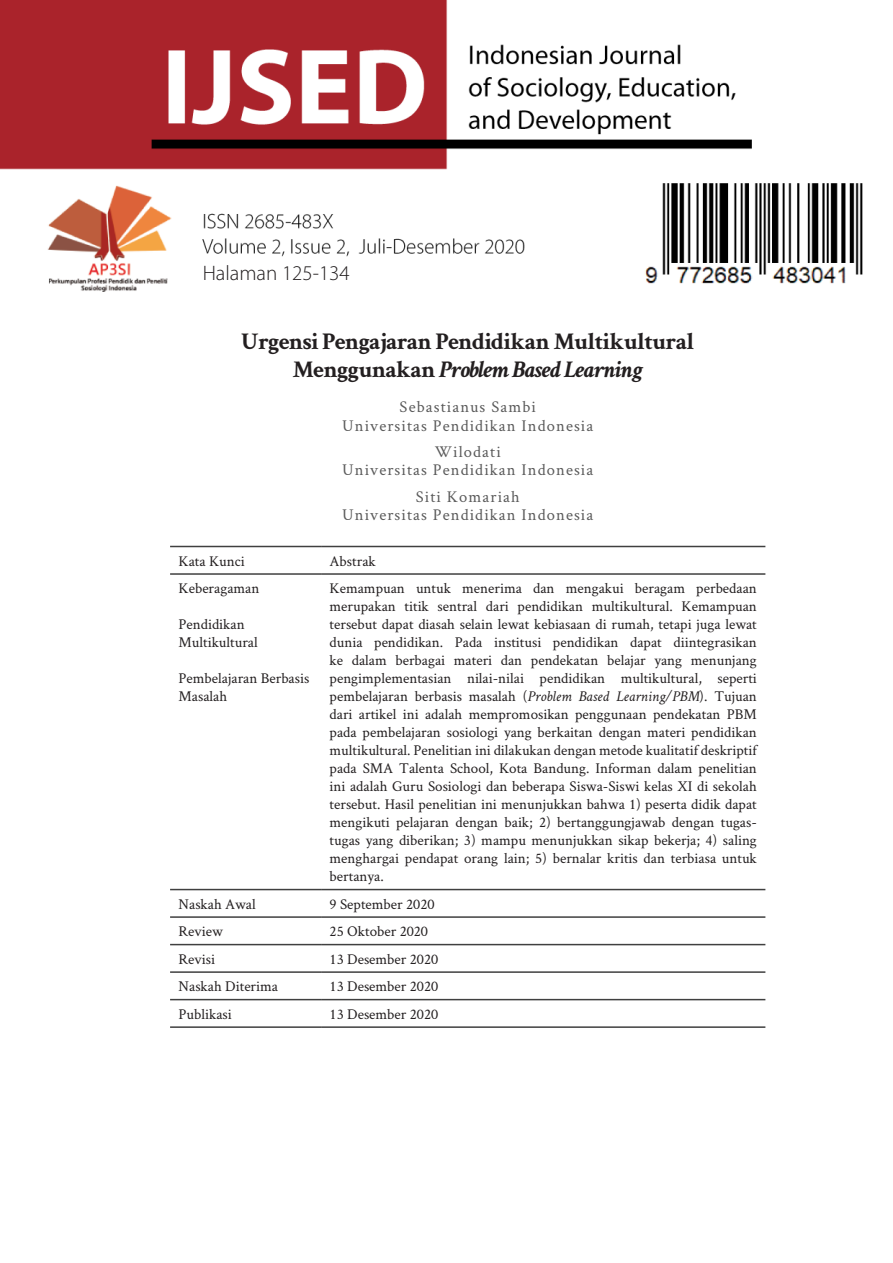
<style>
.page{position:relative;width:893px;height:1263px;background:#fff}
.page>*{position:absolute;margin:0;border:0;box-sizing:border-box;transform-origin:0 0}
.t1{font:700 24px/28.8px "Crimson Text";letter-spacing:-.03em;color:#231f20;text-align:center}
.t2{font:300 21px "Myriad Pro";color:#231f20}
.Subtitle{font:16.5px/18.1px "Crimson Text";letter-spacing:.07em;color:#5a5a5a;text-align:center}
.Abstrak{font:15px/18px "Crimson Text";color:#231f20}
.s1{font-style:italic}
</style>
<div class="page">
<img style="left:0;top:0;width:863px;height:292px">
<hr style="left:170px;top:573px;width:151px;height:2px;background:#404040">
<hr style="left:321px;top:573px;width:444px;height:2px;background:#404040">
<hr style="left:170px;top:889px;width:151px;height:1px;background:#404040">
<hr style="left:321px;top:889px;width:444px;height:1px;background:#404040">
<hr style="left:170px;top:916px;width:151px;height:2px;background:#404040">
<hr style="left:321px;top:916px;width:444px;height:2px;background:#404040">
<hr style="left:170px;top:944px;width:151px;height:1px;background:#404040">
<hr style="left:321px;top:944px;width:444px;height:1px;background:#404040">
<hr style="left:170px;top:971px;width:151px;height:2px;background:#404040">
<hr style="left:321px;top:971px;width:444px;height:2px;background:#404040">
<hr style="left:170px;top:999px;width:151px;height:1px;background:#404040">
<hr style="left:321px;top:999px;width:444px;height:1px;background:#404040">
<hr style="left:170px;top:546px;width:151px;height:1px;background:#404040">
<hr style="left:321px;top:546px;width:444px;height:1px;background:#404040">
<hr style="left:170px;top:1026px;width:151px;height:2px;background:#404040">
<hr style="left:321px;top:1026px;width:444px;height:2px;background:#404040">
<p class="t2" style="left:203px;top:261px;width:149px">Halaman 125-134</p>
<p class="t1" style="left:241px;top:326px;width:454px">Urgensi Pengajaran Pendidikan Multikultural<br>Menggunakan <span class="s1">Problem Based Learning</span></p>
<p class="Subtitle" style="left:342px;top:397px;width:253px">Sebastianus Sambi<br>Universitas Pendidikan Indonesia</p>
<p class="Subtitle" style="left:342px;top:442px;width:253px">Wilodati<br>Universitas Pendidikan Indonesia</p>
<p class="Subtitle" style="left:342px;top:487px;width:253px">Siti Komariah<br>Universitas Pendidikan Indonesia</p>
<p class="Abstrak" style="left:179px;top:551px;width:68px">Kata Kunci</p>
<p class="Abstrak" style="left:330px;top:551px;width:48px">Abstrak</p>
<p class="Abstrak" style="left:179px;top:579px;width:82px">Keberagaman</p>
<p class="Abstrak" style="left:179px;top:615px;width:81px">Pendidikan<br>Multikultural</p>
<p class="Abstrak" style="left:179px;top:669px;width:132px">Pembelajaran Berbasis<br>Masalah</p>
<p class="Abstrak" style="left:330px;top:579px;width:429px;text-align:justify">Kemampuan untuk menerima dan mengakui beragam perbedaan merupakan titik sentral dari pendidikan multikultural. Kemampuan tersebut dapat diasah selain lewat kebiasaan di rumah, tetapi juga lewat dunia pendidikan. Pada institusi pendidikan dapat diintegrasikan ke dalam berbagai materi dan pendekatan belajar yang menunjang pengimplementasian nilai-nilai pendidikan multikultural, seperti pembelajaran berbasis masalah (<span class="s1">Problem Based Learning/PBM</span>). Tujuan dari artikel ini adalah mempromosikan penggunaan pendekatan PBM pada pembelajaran sosiologi yang berkaitan dengan materi pendidikan multikultural. Penelitian ini dilakukan dengan metode kualitatif deskriptif pada SMA Talenta School, Kota Bandung. Informan dalam penelitian ini adalah Guru Sosiologi dan beberapa Siswa-Siswi kelas XI di sekolah tersebut. Hasil penelitian ini menunjukkan bahwa 1) peserta didik dapat mengikuti pelajaran dengan baik; 2) bertanggungjawab dengan tugas&shy;tugas yang diberikan; 3) mampu menunjukkan sikap bekerja; 4) saling menghargai pendapat orang lain; 5) bernalar kritis dan terbiasa untuk bertanya.</p>
<p class="Abstrak" style="left:179px;top:894px;width:79px">Naskah Awal</p>
<p class="Abstrak" style="left:330px;top:894px;width:106px">9 September 2020</p>
<p class="Abstrak" style="left:179px;top:922px;width:46px">Review</p>
<p class="Abstrak" style="left:330px;top:922px;width:100px">25 Oktober 2020</p>
<p class="Abstrak" style="left:179px;top:949px;width:38px">Revisi</p>
<p class="Abstrak" style="left:330px;top:949px;width:110px">13 Desember 2020</p>
<p class="Abstrak" style="left:179px;top:977px;width:101px">Naskah Diterima</p>
<p class="Abstrak" style="left:330px;top:977px;width:110px">13 Desember 2020</p>
<p class="Abstrak" style="left:179px;top:1004px;width:55px">Publikasi</p>
<p class="Abstrak" style="left:330px;top:1004px;width:110px">13 Desember 2020</p>
</div>
